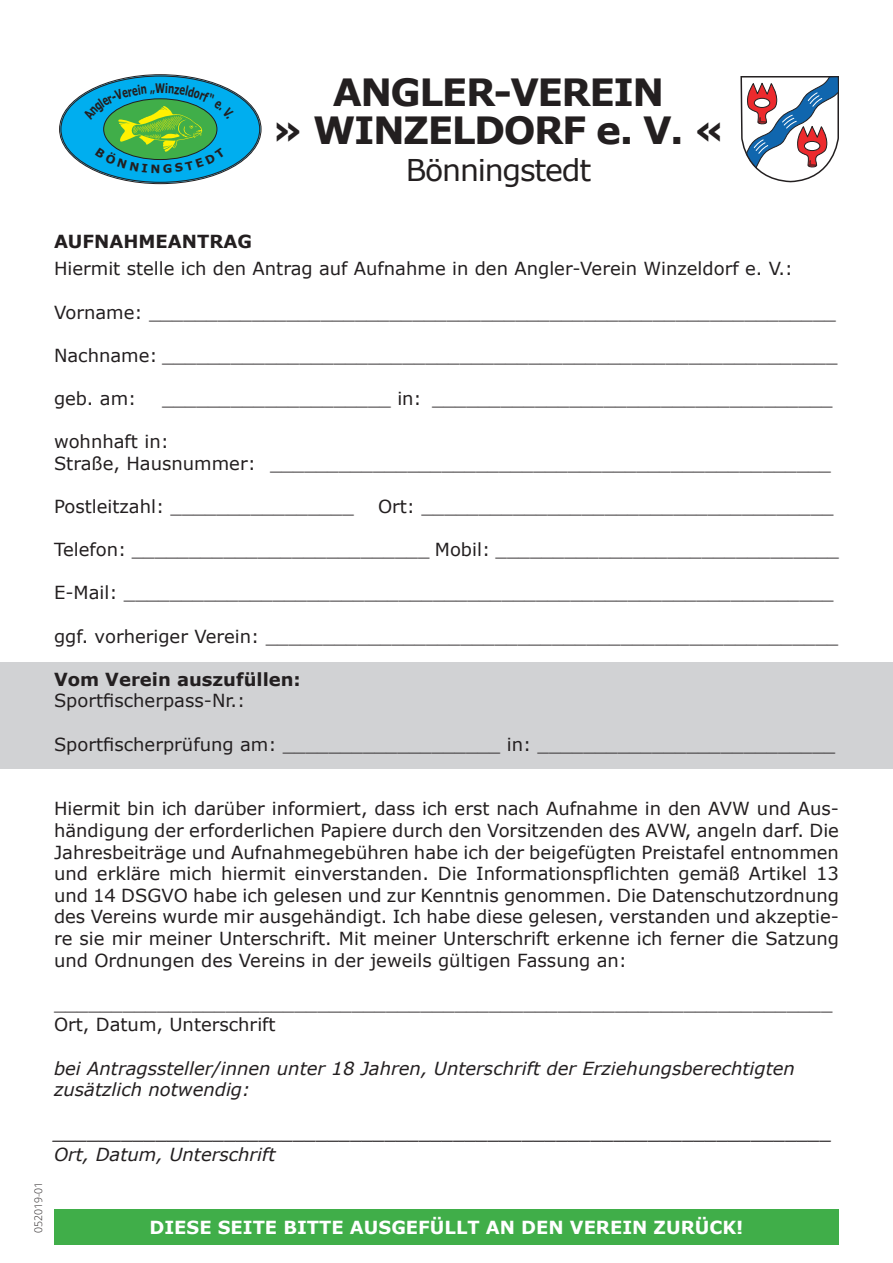
<style>
.page{position:relative;width:893px;height:1263px;background:#fff}
.page>*{position:absolute;margin:0;border:0;box-sizing:border-box;transform-origin:0 0}
.t1{font:700 37.5px/37.5px "Verdana";letter-spacing:-.04em;color:#231f20;text-align:center}
.t2{font:30px "Verdana";letter-spacing:-.04em;color:#231f20}
.t3{font:18px/21.6px "Verdana";color:#231f20}
.t4{font:italic 18px/21.6px "Verdana";color:#231f20}
.t5{font:700 18px "Verdana";color:#fff}
.t6{font:700 18px "Verdana";color:#231f20}
.t7{font:700 13.2px "Verdana";color:#231f20;scale:.67 1}
.t8{font:300 10.5px "Open Sans";color:#231f20}
</style>
<div class="page">
<div style="left:0;top:662px;width:893px;height:107px;background:#d1d2d4"></div>
<svg style="left:60px;top:75px;width:201px;height:108px;background:#069dd5"></svg>
<svg style="left:740px;top:76px;width:99px;height:106px"></svg>
<div style="left:54px;top:1209px;width:785px;height:35px;background:#40ae49"></div>
<svg style="left:83px;top:83px;width:151px;height:90px;background:#2bafa3"></svg>
<p class="t7" style="left:155px;top:79px;width:16px">W</p>
<h1 class="t1" style="left:272px;top:73px;width:455px">ANGLER-VEREIN<br>» WINZELDORF e. V. «</h1>
<h2 class="t2" style="left:406px;top:149px;width:187px">Bönningstedt</h2>
<p class="t6" style="left:54px;top:229px;width:200px">AUFNAHMEANTRAG</p>
<p class="t3" style="left:54px;top:258px;width:741px">Hiermit stelle ich den Antrag auf Aufnahme in den Angler-Verein Winzeldorf e. V.:</p>
<p class="t3" style="left:54px;top:301px;width:783px">Vorname: ____________________________________________________________</p>
<p class="t3" style="left:54px;top:344px;width:785px">Nachname: ___________________________________________________________</p>
<p class="t3" style="left:54px;top:387px;width:84px">geb. am:</p>
<p class="t3" style="left:162px;top:387px;width:672px">____________________ in: ___________________________________</p>
<p class="t3" style="left:54px;top:431px;width:778px">wohnhaft in:<br>Straße, Hausnummer: _________________________________________________</p>
<p class="t3" style="left:54px;top:495px;width:301px">Postleitzahl: ________________</p>
<p class="t3" style="left:378px;top:495px;width:457px">Ort: ____________________________________</p>
<p class="t3" style="left:54px;top:539px;width:786px">Telefon: __________________________ Mobil: ______________________________</p>
<p class="t3" style="left:54px;top:582px;width:781px">E-Mail: ______________________________________________________________</p>
<p class="t3" style="left:54px;top:625px;width:786px">ggf. vorheriger Verein: __________________________________________________</p>
<p class="t6" style="left:54px;top:666px;width:248px">Vom Verein auszufüllen:</p>
<p class="t3" style="left:54px;top:690px;width:193px">Sportfischerpass-Nr.:</p>
<p class="t3" style="left:54px;top:733px;width:783px">Sportfischerprüfung am: ___________________ in: __________________________</p>
<p class="t3" style="left:54px;top:798px;width:786px;text-align:justify">Hiermit bin ich darüber informiert, dass ich erst nach Aufnahme in den AVW und Aus&shy;händigung der erforderlichen Papiere durch den Vorsitzenden des AVW, angeln darf. Die Jahresbeiträge und Aufnahmegebühren habe ich der beigefügten Preistafel entnommen und erkläre mich hiermit einverstanden. Die Informationspflichten gemäß Artikel 13 und 14 DSGVO habe ich gelesen und zur Kenntnis genommen. Die Datenschutzordnung des Vereins wurde mir ausgehändigt. Ich habe diese gelesen, verstanden und akzeptie&shy;re sie mir meiner Unterschrift. Mit meiner Unterschrift erkenne ich ferner die Satzung und Ordnungen des Vereins in der jeweils gültigen Fassung an:</p>
<p class="t3" style="left:54px;top:992px;width:780px">____________________________________________________________________<br>Ort, Datum, Unterschrift</p>
<p class="t4" style="left:54px;top:1057px;width:742px">bei Antragssteller/innen unter 18 Jahren, Unterschrift der Erziehungsberechtigten zusätzlich notwendig:</p>
<p class="t8" style="left:31px;top:1233px;width:53px;rotate:-90deg">052019-01</p>
<p class="t4" style="left:54px;top:1122px;width:780px">____________________________________________________________________<br>Ort, Datum, Unterschrift</p>
<p class="t5" style="left:149px;top:1214px;width:595px">DIESE SEITE BITTE AUSGEFÜLLT AN DEN VEREIN ZURÜCK!</p>
</div>
